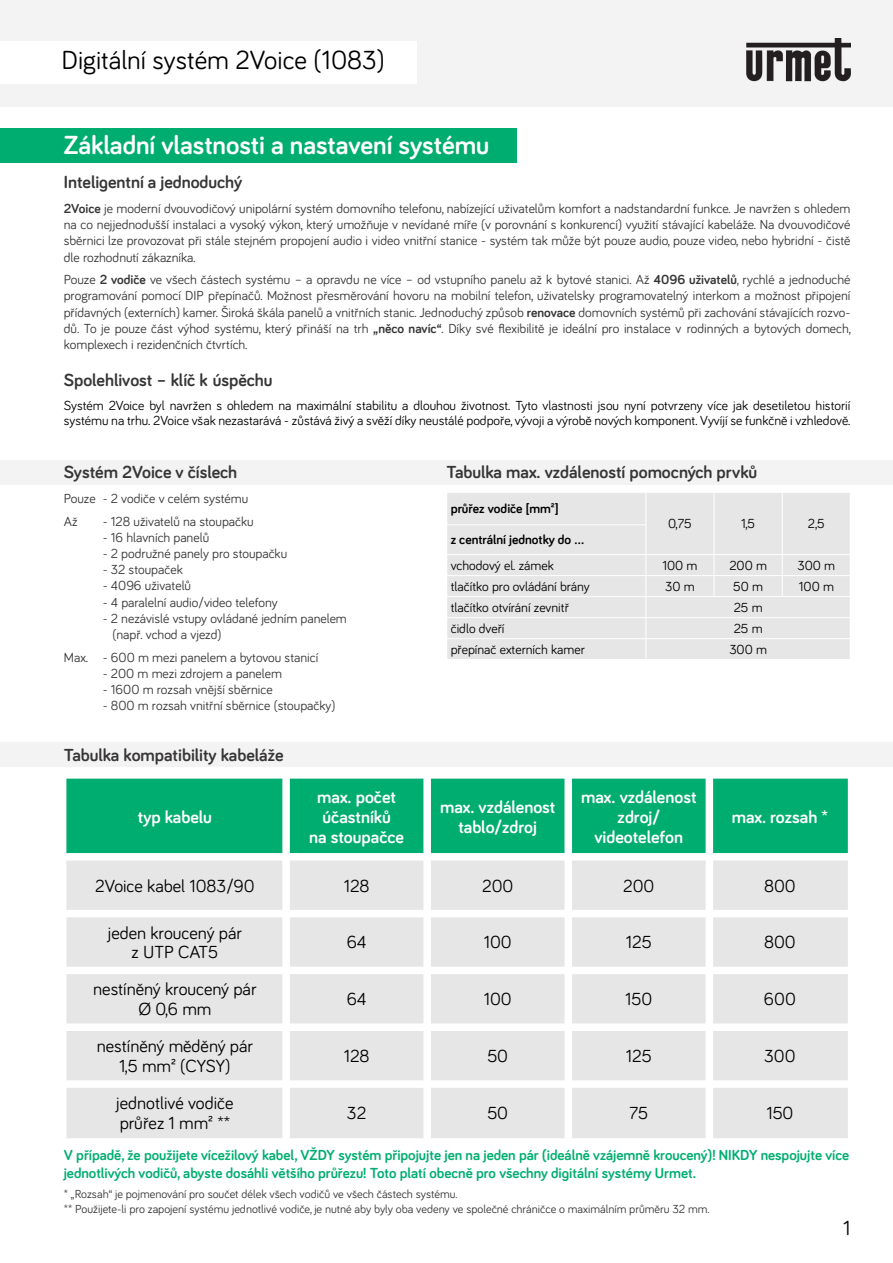
<style>
.page{position:relative;width:893px;height:1263px;background:#fff}
.page>*{position:absolute;margin:0;border:0;box-sizing:border-box;transform-origin:0 0}
.t1{font:700 27px "Bariol";color:#fff}
.t2{font:27px "Bariol";color:#000}
.t3{font:21px "Bariol";color:#000}
.t4{font:18px/19.8px "Bariol";color:#000;text-align:center}
.t5{font:700 18px "Bariol";color:#373535}
.t6{font:700 18px/19.8px "Bariol";color:#fff;text-align:center}
.t7{font:700 15px/18px "Bariol";color:#00ad71}
.t8{font:13.5px/16.2px "Bariol";color:#373535;text-align:justify}
.t9{font:13.5px/14.9px "Bariol";color:#000}
.t10{font:700 13.5px "Bariol";color:#000}
.t11{font:12px/14.4px "Bariol";color:#373535}
.s1{font-weight:700}
</style>
<div class="page">
<div style="left:0;top:0;width:893px;height:106px;background:#f3f3f3"></div>
<img style="left:746px;top:38px;width:104px;height:44px">
<div style="left:0;top:41px;width:417px;height:42px;background:#fff"></div>
<div style="left:0;top:742px;width:893px;height:25px;background:#f3f3f3"></div>
<div style="left:0;top:460px;width:893px;height:25px;background:#f3f3f3"></div>
<div style="left:0;top:128px;width:516px;height:34px;background:#00ad71"></div>
<div style="left:64px;top:776px;width:786px;height:81px;background:#00ad71"></div>
<div style="left:66px;top:860px;width:782px;height:278px;background:#e6e6e6"></div>
<div style="left:61px;top:773px;width:5px;height:370px;background:#fff"></div>
<div style="left:848px;top:773px;width:5px;height:370px;background:#fff"></div>
<div style="left:282px;top:776px;width:8px;height:365px;background:#fff"></div>
<div style="left:423px;top:776px;width:8px;height:365px;background:#fff"></div>
<div style="left:564px;top:776px;width:8px;height:365px;background:#fff"></div>
<div style="left:706px;top:776px;width:7px;height:365px;background:#fff"></div>
<div style="left:64px;top:773px;width:786px;height:6px;background:#fff"></div>
<div style="left:64px;top:853px;width:786px;height:7px;background:#fff"></div>
<div style="left:64px;top:910px;width:786px;height:7px;background:#fff"></div>
<div style="left:64px;top:967px;width:786px;height:7px;background:#fff"></div>
<div style="left:64px;top:1023px;width:786px;height:8px;background:#fff"></div>
<div style="left:64px;top:1080px;width:786px;height:8px;background:#fff"></div>
<div style="left:447px;top:493px;width:403px;height:166px;background:#e6e6e6"></div>
<hr style="left:645px;top:492px;width:1px;height:168px;background:#fff">
<hr style="left:714px;top:492px;width:1px;height:105px;background:#fff">
<hr style="left:782px;top:492px;width:1px;height:105px;background:#fff">
<hr style="left:446px;top:524px;width:200px;height:1px;background:#fff">
<hr style="left:446px;top:554px;width:404px;height:1px;background:#fff">
<hr style="left:446px;top:575px;width:404px;height:1px;background:#fff">
<hr style="left:446px;top:596px;width:404px;height:1px;background:#fff">
<hr style="left:446px;top:617px;width:404px;height:1px;background:#fff">
<hr style="left:446px;top:638px;width:404px;height:1px;background:#fff">
<h1 class="t2" style="left:62px;top:48px;width:325px">Digitální systém 2Voice (1083)</h1>
<h1 class="t1" style="left:64px;top:133px;width:427px">Základní vlastnosti a nastavení systému</h1>
<h3 class="t5" style="left:64px;top:174px;width:180px">Inteligentní a jednoduchý</h3>
<p class="t8" style="left:64px;top:201px;width:788px"><span class="s1">2Voice</span> je moderní dvouvodičový unipolární systém domovního telefonu, nabízející uživatelům komfort a nadstandardní funkce. Je navržen s ohledem na co nejjednodušší instalaci a vysoký výkon, který umožňuje v nevídané míře (v porovnání s konkurencí) využití stávající kabeláže. Na dvouvodičové sběrnici lze provozovat při stále stejném propojení audio i video vnitřní stanice - systém tak může být pouze audio, pouze video, nebo hybridní - čistě dle rozhodnutí zákazníka.</p>
<p class="t8" style="left:64px;top:272px;width:789px">Pouze <span class="s1">2 vodiče</span> ve všech částech systému – a opravdu ne více – od vstupního panelu až k bytové stanici. Až <span class="s1">4096 uživatelů</span>, rychlé a jednoduché programování pomocí DIP přepínačů. Možnost přesměrování hovoru na mobilní telefon, uživatelsky programovatelný interkom a možnost připojení přídavných (externích) kamer. Široká škála panelů a vnitřních stanic. Jednoduchý způsob <span class="s1">renovace</span> domovních systémů při zachování stávajících rozvo&shy;dů. To je pouze část výhod systému, který přináší na trh <span class="s1">„něco navíc“</span>. Díky své flexibilitě je ideální pro instalace v rodinných a bytových domech, komplexech i rezidenčních čtvrtích.</p>
<h3 class="t5" style="left:64px;top:371px;width:210px">Spolehlivost – klíč k úspěchu</h3>
<p class="t9" style="left:64px;top:399px;width:788px">Systém 2Voice byl navržen s ohledem na maximální stabilitu a dlouhou životnost. Tyto vlastnosti jsou nyní potvrzeny více jak desetiletou historií systému na trhu. 2Voice však nezastarává - zůstává živý a svěží díky neustálé podpoře, vývoji a výrobě nových komponent. Vyvíjí se funkčně i vzhledově.</p>
<h3 class="t5" style="left:64px;top:464px;width:175px">Systém 2Voice v číslech</h3>
<p class="t8" style="left:64px;top:488px;width:186px;line-height:22.6px">Pouze - 2 vodiče v celém systému<br>Až</p>
<p class="t8" style="left:103px;top:513px;width:152px">- 128 uživatelů na stoupačku</p>
<p class="t8" style="left:103px;top:530px;width:108px">- 16 hlavních panelů</p>
<p class="t8" style="left:103px;top:546px;width:186px">- 2 podružné panely pro stoupačku</p>
<p class="t8" style="left:103px;top:562px;width:81px">- 32 stoupaček</p>
<p class="t8" style="left:103px;top:578px;width:90px">- 4096 uživatelů</p>
<p class="t8" style="left:103px;top:594px;width:176px">- 4 paralelní audio/video telefony</p>
<p class="t8" style="left:112px;top:611px;width:236px;text-indent:-10px">- 2 nezávislé vstupy ovládané jedním panelem (např. vchod a vjezd)</p>
<p class="t8" style="left:64px;top:649px;width:256px">Max. - 600 m mezi panelem a bytovou stanicí</p>
<p class="t8" style="left:103px;top:666px;width:181px">- 200 m mezi zdrojem a panelem</p>
<p class="t8" style="left:103px;top:682px;width:171px">- 1600 m rozsah vnější sběrnice</p>
<p class="t8" style="left:103px;top:698px;width:234px">- 800 m rozsah vnitřní sběrnice (stoupačky)</p>
<h3 class="t5" style="left:64px;top:746px;width:221px">Tabulka kompatibility kabeláže</h3>
<h3 class="t5" style="left:446px;top:464px;width:312px">Tabulka max. vzdáleností pomocných prvků</h3>
<p class="t10" style="left:451px;top:503px;width:109px">průřez vodiče [mm²]</p>
<p class="t9" style="left:668px;top:517px;width:25px">0,75</p>
<p class="t9" style="left:741px;top:517px;width:15px">1,5</p>
<p class="t9" style="left:808px;top:517px;width:18px">2,5</p>
<p class="t10" style="left:451px;top:534px;width:135px">z centrální jednotky do …</p>
<p class="t9" style="left:451px;top:559px;width:105px">vchodový el. zámek</p>
<p class="t9" style="left:662px;top:559px;width:37px">100 m</p>
<p class="t9" style="left:729px;top:559px;width:39px">200 m</p>
<p class="t9" style="left:797px;top:559px;width:39px">300 m</p>
<p class="t9" style="left:451px;top:580px;width:140px">tlačítko pro ovládání brány</p>
<p class="t9" style="left:665px;top:580px;width:31px">30 m</p>
<p class="t9" style="left:733px;top:580px;width:31px">50 m</p>
<p class="t9" style="left:799px;top:580px;width:37px">100 m</p>
<p class="t9" style="left:451px;top:601px;width:120px">tlačítko otvírání zevnitř</p>
<p class="t9" style="left:734px;top:601px;width:30px">25 m</p>
<p class="t9" style="left:451px;top:622px;width:55px">čidlo dveří</p>
<p class="t9" style="left:734px;top:622px;width:30px">25 m</p>
<p class="t9" style="left:451px;top:643px;width:136px">přepínač externích kamer</p>
<p class="t9" style="left:729px;top:643px;width:39px">300 m</p>
<h3 class="t6" style="left:138px;top:808px;width:76px">typ kabelu</h3>
<h3 class="t6" style="left:309px;top:788px;width:96px">max. počet účastníků<br>na stoupačce</h3>
<h3 class="t6" style="left:440px;top:798px;width:117px">max. vzdálenost tablo/zdroj</h3>
<h3 class="t6" style="left:581px;top:788px;width:117px">max. vzdálenost zdroj/ videotelefon</h3>
<h3 class="t6" style="left:732px;top:808px;width:98px">max. rozsah *</h3>
<h3 class="t4" style="left:95px;top:876px;width:161px">2Voice kabel 1083/90</h3>
<h3 class="t4" style="left:344px;top:876px;width:27px">128</h3>
<h3 class="t4" style="left:482px;top:876px;width:33px">200</h3>
<h3 class="t4" style="left:623px;top:876px;width:33px">200</h3>
<h3 class="t4" style="left:764px;top:876px;width:33px">800</h3>
<h3 class="t4" style="left:108px;top:923px;width:136px">jeden kroucený pár z UTP CAT5</h3>
<h3 class="t4" style="left:347px;top:933px;width:21px">64</h3>
<h3 class="t4" style="left:484px;top:933px;width:29px">100</h3>
<h3 class="t4" style="left:626px;top:933px;width:27px">125</h3>
<h3 class="t4" style="left:764px;top:933px;width:33px">800</h3>
<h3 class="t4" style="left:93px;top:980px;width:165px">nestíněný kroucený pár<br>Ø 0,6 mm</h3>
<h3 class="t4" style="left:347px;top:990px;width:21px">64</h3>
<h3 class="t4" style="left:484px;top:990px;width:29px">100</h3>
<h3 class="t4" style="left:625px;top:990px;width:29px">150</h3>
<h3 class="t4" style="left:764px;top:990px;width:33px">600</h3>
<h3 class="t4" style="left:97px;top:1037px;width:158px">nestíněný měděný pár<br>1,5 mm² (CYSY)</h3>
<h3 class="t4" style="left:344px;top:1047px;width:27px">128</h3>
<h3 class="t4" style="left:487px;top:1047px;width:22px">50</h3>
<h3 class="t4" style="left:626px;top:1047px;width:27px">125</h3>
<h3 class="t4" style="left:764px;top:1047px;width:33px">300</h3>
<h3 class="t4" style="left:116px;top:1094px;width:119px;text-align:left">jednotlivé vodiče průřez 1 mm² **</h3>
<h3 class="t4" style="left:347px;top:1104px;width:21px">32</h3>
<h3 class="t4" style="left:487px;top:1104px;width:22px">50</h3>
<h3 class="t4" style="left:629px;top:1104px;width:20px">75</h3>
<h3 class="t4" style="left:766px;top:1104px;width:29px">150</h3>
<p class="t7" style="left:64px;top:1146px;width:787px">V případě, že použijete vícežilový kabel, VŽDY systém připojujte jen na jeden pár (ideálně vzájemně kroucený)! NIKDY nespojujte více jednotlivých vodičů, abyste dosáhli většího průřezu! Toto platí obecně pro všechny digitální systémy Urmet.</p>
<p class="t11" style="left:64px;top:1187px;width:647px">* „Rozsah“ je pojmenování pro součet délek všech vodičů ve všech částech systému.<br>** Použijete-li pro zapojení systému jednotlivé vodiče, je nutné aby byly oba vedeny ve společné chráničce o maximálním průměru 32 mm.</p>
<h2 class="t3" style="left:843px;top:1219px;width:9px">1</h2>
</div>
